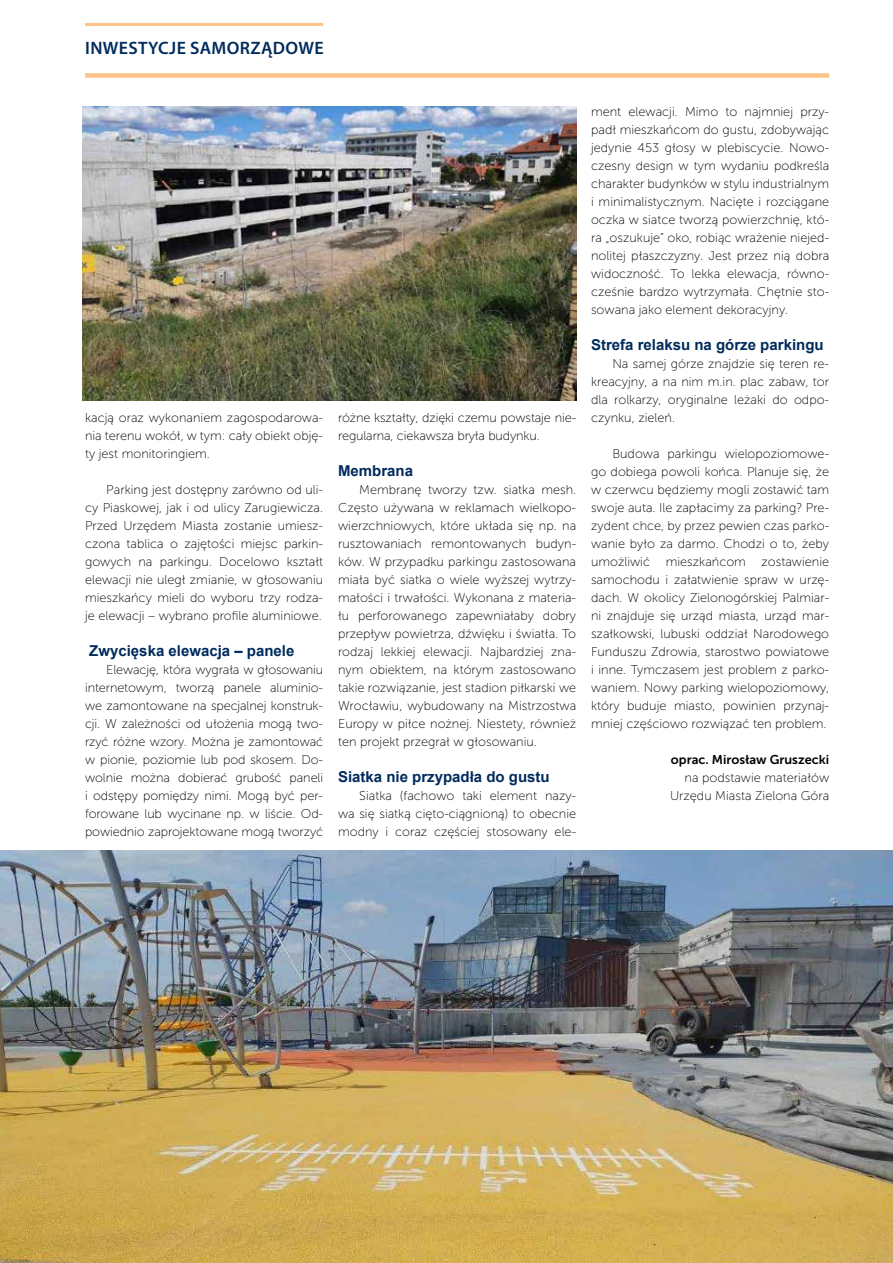
<style>
.page{position:relative;width:893px;height:1263px;background:#fff}
.page>*{position:absolute;margin:0;border:0;box-sizing:border-box;transform-origin:0 0}
.t1{font:600 18px "Myriad Pro";letter-spacing:.02em;color:#002b5c}
.t2{font:700 15px "Arial";color:#002b5c}
.t3{font:12.75px/18px "Museo Sans 100";color:#000;text-align:justify}
.t4{font:12.75px "Museo Sans 700";color:#000}
</style>
<div class="page">
<hr style="left:85px;top:23px;width:238px;height:3px;background:#fdc388">
<div style="left:85px;top:73px;width:744px;height:5px;background:#fdc388"></div>
<img style="left:0;top:851px;width:893px;height:412px">
<img style="left:82px;top:106px;width:494px;height:294px">
<h1 class="t1" style="left:85px;top:36px;width:18px">INWES</h1>
<h1 class="t1" style="left:138px;top:36px;width:101px">TYCJE SAMORZ</h1>
<h1 class="t1" style="left:261px;top:36px;width:38px">ĄDOWE</h1>
<p class="t3" style="left:85px;top:409px;width:240px">kacją oraz wykonaniem zagospodarowa&shy;nia terenu wokół, w tym: cały obiekt obję&shy;ty jest monitoringiem.</p>
<p class="t3" style="left:85px;top:481px;width:240px;text-indent:21px">Parking jest dostępny zarówno od uli&shy;cy Piaskowej, jak i od ulicy Zarugiewicza.<br>Przed Urzędem Miasta zostanie umiesz&shy;czona tablica o zajętości miejsc parkin&shy;gowych na parkingu. Docelowo kształt elewacji nie uległ zmianie, w głosowaniu mieszkańcy mieli do wyboru trzy rodza&shy;je elewacji – wybrano profile aluminiowe.</p>
<p class="t2" style="left:89px;top:640px;width:207px">Zwycięska elewacja – panele</p>
<p class="t3" style="left:85px;top:661px;width:240px;text-indent:21px">Elewację, która wygrała w głosowaniu internetowym, tworzą panele aluminio&shy;we zamontowane na specjalnej konstruk&shy;cji. W zależności od ułożenia mogą two&shy;rzyć różne wzory. Można je zamontować w pionie, poziomie lub pod skosem. Do&shy;wolnie można dobierać grubość paneli i odstępy pomiędzy nimi. Mogą być per&shy;forowane lub wycinane np. w liście. Od&shy;powiednio zaprojektowane mogą tworzyć</p>
<p class="t3" style="left:338px;top:409px;width:240px">różne kształty, dzięki czemu powstaje nie&shy;regularna, ciekawsza bryła budynku.</p>
<p class="t2" style="left:338px;top:460px;width:77px">Membrana</p>
<p class="t3" style="left:338px;top:481px;width:240px;text-indent:21px">Membranę tworzy tzw. siatka mesh.<br>Często używana w reklamach wielkopo&shy;wierzchniowych, które układa się np. na rusztowaniach remontowanych budyn&shy;ków. W przypadku parkingu zastosowana miała być siatka o wiele wyższej wytrzy&shy;małości i trwałości. Wykonana z materia&shy;łu perforowanego zapewniałaby dobry przepływ powietrza, dźwięku i światła. To rodzaj lekkiej elewacji. Najbardziej zna&shy;nym obiektem, na którym zastosowano takie rozwiązanie, jest stadion piłkarski we Wrocławiu, wybudowany na Mistrzostwa Europy w piłce nożnej. Niestety, również ten projekt przegrał w głosowaniu.</p>
<p class="t2" style="left:338px;top:766px;width:213px">Siatka nie przypadła do gustu</p>
<p class="t3" style="left:338px;top:787px;width:240px;text-indent:21px">Siatka (fachowo taki element nazy&shy;wa się siatką cięto-ciągnioną) to obecnie modny i coraz częściej stosowany ele-</p>
<p class="t3" style="left:591px;top:103px;width:240px">ment elewacji. Mimo to najmniej przy&shy;padł mieszkańcom do gustu, zdobywając jedynie 453 głosy w plebiscycie. Nowo&shy;czesny design w tym wydaniu podkreśla charakter budynków w stylu industrialnym i minimalistycznym. Nacięte i rozciągane oczka w siatce tworzą powierzchnię, któ&shy;ra „oszukuje” oko, robiąc wrażenie niejed&shy;nolitej płaszczyzny. Jest przez nią dobra widoczność. To lekka elewacja, równo&shy;cześnie bardzo wytrzymała. Chętnie sto&shy;sowana jako element dekoracyjny.</p>
<p class="t2" style="left:591px;top:334px;width:234px">Strefa relaksu na górze parkingu</p>
<p class="t3" style="left:591px;top:355px;width:240px;text-indent:21px">Na samej górze znajdzie się teren re&shy;kreacyjny, a na nim m.in. plac zabaw, tor dla rolkarzy, oryginalne leżaki do odpo&shy;czynku, zieleń.</p>
<p class="t3" style="left:591px;top:445px;width:240px;text-indent:21px">Budowa parkingu wielopoziomowe&shy;go dobiega powoli końca. Planuje się, że w czerwcu będziemy mogli zostawić tam swoje auta. Ile zapłacimy za parking? Pre&shy;zydent chce, by przez pewien czas parko&shy;wanie było za darmo. Chodzi o to, żeby umożliwić mieszkańcom zostawienie samochodu i załatwienie spraw w urzę&shy;dach. W okolicy Zielonogórskiej Palmiar&shy;ni znajduje się urząd miasta, urząd mar&shy;szałkowski, lubuski oddział Narodowego Funduszu Zdrowia, starostwo powiatowe i inne. Tymczasem jest problem z parko&shy;waniem. Nowy parking wielopoziomowy, który buduje miasto, powinien przynaj&shy;mniej częściowo rozwiązać ten problem.</p>
<p class="t4" style="left:671px;top:752px;width:160px">oprac. Mirosław Gruszecki</p>
<p class="t3" style="left:670px;top:769px;width:161px;text-align:right">na podstawie materiałów<br>Urzędu Miasta Zielona Góra</p>
</div>
